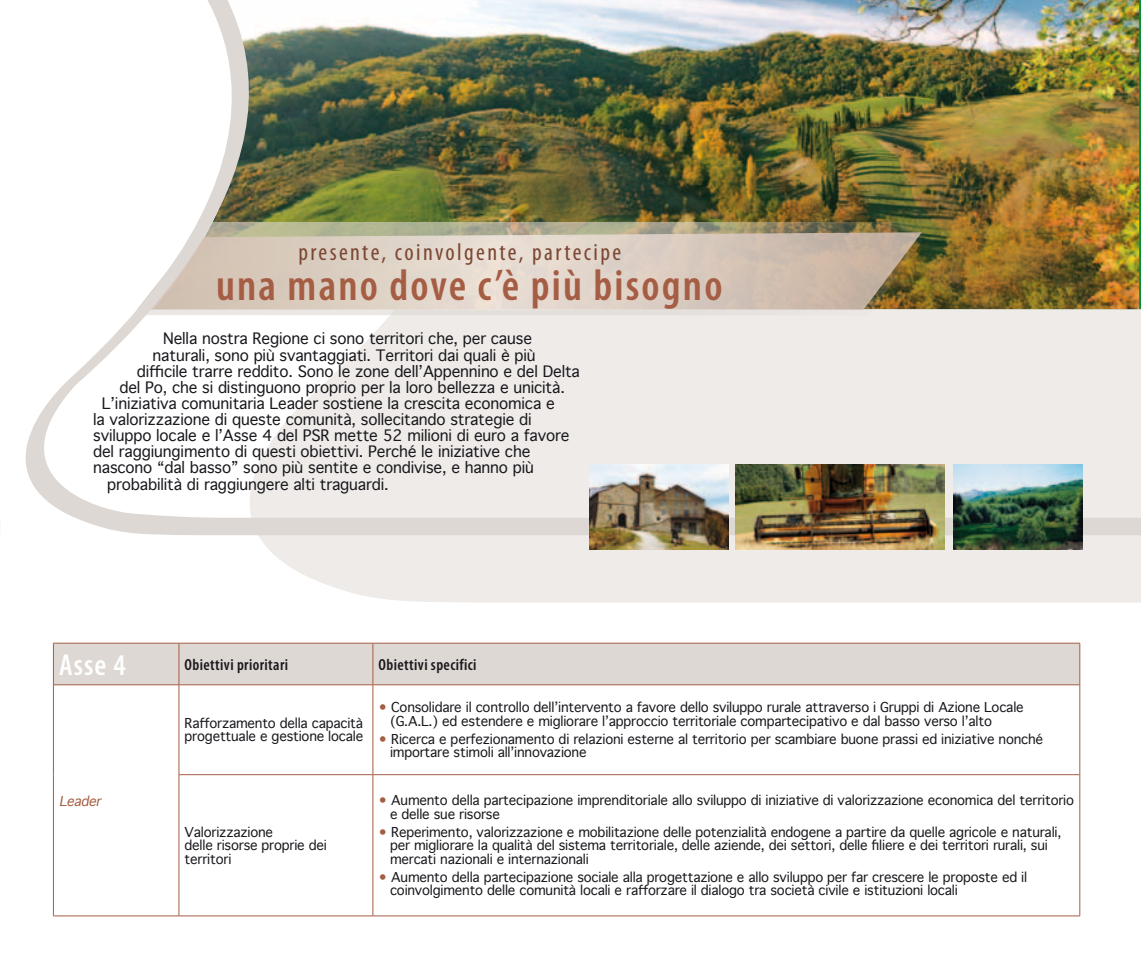
<style>
.page{position:relative;width:1141px;height:968px;background:#fff}
.page>*{position:absolute;margin:0;border:0;box-sizing:border-box;transform-origin:0 0}
.t1{font:600 condensed 44.27px "Myriad Pro";letter-spacing:.05em;color:#a55d44}
.t2{font:600 condensed 30.1px "Myriad Pro";color:#fff}
.t3{font:condensed 24.15px "Myriad Pro";letter-spacing:.1em;color:#7c4633}
.t4{font:600 condensed 16.1px "Myriad Pro";letter-spacing:.025em;color:#1a171c}
.t5{font:15.05px "Geneva";letter-spacing:-.01em;color:#1a171c}
.t6{font:13.12px/13.1px "Geneva";letter-spacing:-.015em;color:#1a171c}
.t7{font:italic 13.12px "Geneva";color:#a55d44}
.s1{color:#a55d44}
</style>
<div class="page">
<svg style="left:260px;top:538px;width:881px;height:65px;background:#eeebe9"></svg>
<div style="left:54px;top:643px;width:1025px;height:41px;background:#ddd8d3"></div>
<hr style="left:53px;top:642px;width:126px;height:1px;background:#a55d44">
<hr style="left:53px;top:643px;width:1px;height:41px;background:#a55d44">
<hr style="left:179px;top:642px;width:194px;height:1px;background:#a55d44">
<hr style="left:373px;top:642px;width:707px;height:1px;background:#a55d44">
<hr style="left:1079px;top:643px;width:1px;height:41px;background:#a55d44">
<hr style="left:179px;top:643px;width:1px;height:41px;background:#a55d44">
<hr style="left:373px;top:643px;width:1px;height:41px;background:#a55d44">
<hr style="left:54px;top:684px;width:125px;height:1px;background:#a55d44">
<hr style="left:53px;top:684px;width:1px;height:90px;background:#a55d44">
<hr style="left:53px;top:774px;width:1px;height:141px;background:#a55d44">
<hr style="left:53px;top:915px;width:126px;height:1px;background:#a55d44">
<hr style="left:179px;top:684px;width:194px;height:1px;background:#a55d44">
<hr style="left:179px;top:685px;width:1px;height:89px;background:#a55d44">
<hr style="left:373px;top:684px;width:707px;height:1px;background:#a55d44">
<hr style="left:373px;top:685px;width:1px;height:89px;background:#a55d44">
<hr style="left:179px;top:774px;width:194px;height:1px;background:#a55d44">
<hr style="left:179px;top:774px;width:1px;height:141px;background:#a55d44">
<hr style="left:373px;top:774px;width:707px;height:1px;background:#a55d44">
<hr style="left:373px;top:774px;width:1px;height:141px;background:#a55d44">
<hr style="left:1079px;top:684px;width:1px;height:90px;background:#a55d44">
<hr style="left:1079px;top:774px;width:1px;height:141px;background:#a55d44">
<hr style="left:179px;top:915px;width:194px;height:1px;background:#a55d44">
<hr style="left:373px;top:915px;width:707px;height:1px;background:#a55d44">
<img style="left:25px;top:0;width:1116px;height:538px">
<img style="left:589px;top:464px;width:139px;height:85px">
<img style="left:736px;top:464px;width:208px;height:85px">
<img style="left:953px;top:464px;width:129px;height:85px">
<h3 class="t3" style="left:298px;top:237px;width:324px">presente, coinvolgente, partecipe</h3>
<h1 class="t1" style="left:216px;top:261px;width:508px">una mano dove c’è più bisogno</h1>
<p class="t5" style="left:163px;top:326px;width:370px">Nella nostra Regione ci sono territori che, per cause</p>
<p class="t5" style="left:153px;top:342px;width:384px">naturali, sono più svantaggiati. Territori dai quali è più</p>
<p class="t5" style="left:137px;top:358px;width:445px">difficile trarre reddito. Sono le zone dell’Appennino e del Delta</p>
<p class="t5" style="left:119px;top:374px;width:447px">del Po, che si distinguono proprio per la loro bellezza e unicità.</p>
<p class="t5" style="left:102px;top:390px;width:454px">L’iniziativa comunitaria Leader sostiene la crescita economica e</p>
<p class="t5" style="left:93px;top:406px;width:440px">la valorizzazione di queste comunità, sollecitando strategie di</p>
<p class="t5" style="left:93px;top:422px;width:478px">sviluppo locale e l’Asse 4 del PSR mette 52 milioni di euro a favore</p>
<p class="t5" style="left:93px;top:439px;width:439px">del raggiungimento di questi obiettivi. Perché le iniziative che</p>
<p class="t5" style="left:93px;top:455px;width:442px">nascono “dal basso” sono più sentite e condivise, e hanno più</p>
<p class="t5" style="left:107px;top:471px;width:283px">probabilità di raggiungere alti traguardi.</p>
<h2 class="t2" style="left:59px;top:648px;width:68px">Asse 4</h2>
<p class="t4" style="left:185px;top:655px;width:105px">Obiettivi prioritari</p>
<p class="t4" style="left:379px;top:655px;width:99px">Obiettivi specifici</p>
<p class="t7" style="left:59px;top:789px;width:47px">Leader</p>
<p class="t6" style="left:185px;top:716px;width:180px">Rafforzamento della capacità progettuale e gestione locale</p>
<p class="t6" style="left:185px;top:825px;width:144px">Valorizzazione<br>delle risorse proprie dei territori</p>
<p class="t6" style="left:390px;top:700px;width:635px;text-indent:-11px"><span class="s1">•</span> Consolidare il controllo dell’intervento a favore dello sviluppo rurale attraverso i Gruppi di Azione Locale (G.A.L.) ed estendere e migliorare l’approccio territoriale compartecipativo e dal basso verso l’alto</p>
<p class="t6" style="left:390px;top:732px;width:655px;text-indent:-11px"><span class="s1">•</span> Ricerca e perfezionamento di relazioni esterne al territorio per scambiare buone prassi ed iniziative nonché importare stimoli all’innovazione</p>
<p class="t6" style="left:390px;top:793px;width:686px;text-indent:-11px"><span class="s1">•</span> Aumento della partecipazione imprenditoriale allo sviluppo di iniziative di valorizzazione economica del territorio e delle sue risorse</p>
<p class="t6" style="left:390px;top:825px;width:673px;text-indent:-11px"><span class="s1">•</span> Reperimento, valorizzazione e mobilitazione delle potenzialità endogene a partire da quelle agricole e naturali, per migliorare la qualità del sistema territoriale, delle aziende, dei settori, delle filiere e dei territori rurali, sui mercati nazionali e internazionali</p>
<p class="t6" style="left:390px;top:870px;width:639px;text-indent:-11px"><span class="s1">•</span> Aumento della partecipazione sociale alla progettazione e allo sviluppo per far crescere le proposte ed il coinvolgimento delle comunità locali e rafforzare il dialogo tra società civile e istituzioni locali</p>
</div>
